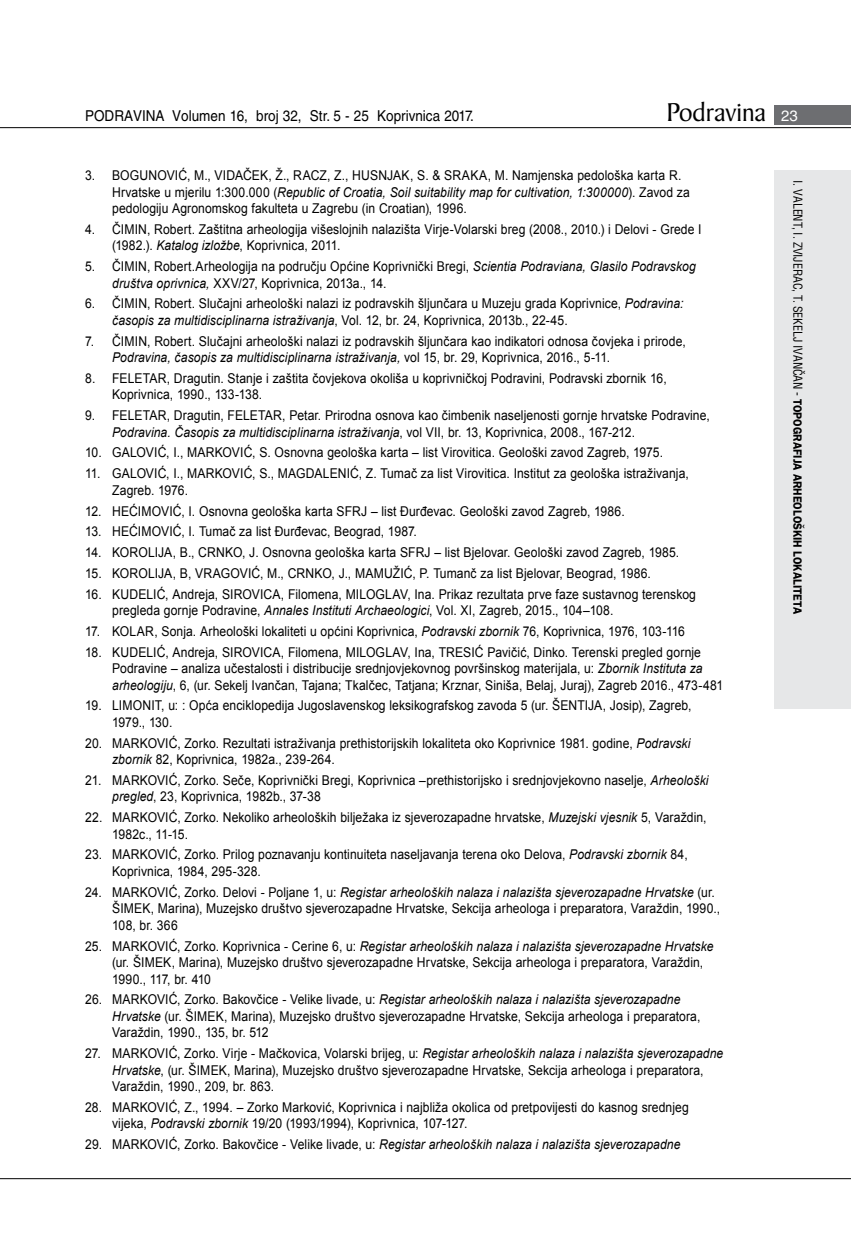
<style>
.page{position:relative;width:851px;height:1234px;background:#fff}
.page>*{position:absolute;margin:0;border:0;box-sizing:border-box;transform-origin:0 0}
.t1{font:27.6px "Baker Signet BT";color:#000}
.t2{font:15px "Helvetica LT Skin 29";color:#000;scale:.9 1}
.t3{font:13.5px/16.5px "Arial";letter-spacing:.005em;color:#000;scale:.9 1}
.t4{font:italic 13.5px "Arial";letter-spacing:.005em;color:#000;scale:.9 1}
.t5{font:condensed 12px "Helvetica LT Skin 29";letter-spacing:-.005em;color:#000}
.s1{font-family:"Helvetica LT Skin 29";font-size:15px;color:#fff}
.s2{font-style:italic}
.s3{font-style:normal}
.s4{font-family:"ITC Franklin Gothic Skin 29";font-weight:600;font-stretch:normal}
</style>
<div class="page">
<div style="left:774px;top:170px;width:76px;height:538px;background:#e6e7e8"></div>
<div style="left:774px;top:105px;width:76px;height:19px;background:#6d6e71"></div>
<hr style="left:0;top:127px;width:850px;height:1px;background:#000">
<hr style="left:0;top:1177px;width:850px;height:1px;background:#000">
<p class="t2" style="left:85px;top:107px;width:433px">PODRAVINA Volumen 16, broj 32, Str. 5 - 25 Koprivnica 2017.</p>
<h1 class="t1" style="left:666px;top:95px;width:133px">Podravina <span class="s1">23</span></h1>
<p class="t3" style="left:112px;top:167px;width:643px;text-indent:-27px">3. BOGUNOVIĆ, M., VIDAČEK, Ž., RACZ, Z., HUSNJAK, S. &amp; SRAKA, M. Namjenska pedološka karta R.<br>Hrvatske u mjerilu 1:300.000 (<span class="s2">Republic of Croatia, Soil suitability map for cultivation, 1:300000</span>). Zavod za pedologiju Agronomskog fakulteta u Zagrebu (in Croatian), 1996.</p>
<p class="t3" style="left:112px;top:221px;width:656px;text-indent:-27px">4. ČIMIN, Robert. Zaštitna arheologija višeslojnih nalazišta Virje-Volarski breg (2008., 2010.) i Delovi - Grede I (1982.). <span class="s2">Katalog izložbe</span>, Koprivnica, 2011.</p>
<p class="t3" style="left:112px;top:258px;width:650px;text-indent:-27px">5. ČIMIN, Robert.Arheologija na području Općine Koprivnički Bregi, <span class="s2">Scientia Podraviana, Glasilo Podravskog društva oprivnica,</span> XXV/27, Koprivnica, 2013a., 14.</p>
<p class="t3" style="left:112px;top:295px;width:636px;text-indent:-27px">6. ČIMIN, Robert. Slučajni arheološki nalazi iz podravskih šljunčara u Muzeju grada Koprivnice, <span class="s2">Podravina: časopis za multidisciplinarna istraživanja</span>, Vol. 12, br. 24, Koprivnica, 2013b., 22-45.</p>
<p class="t3" style="left:112px;top:333px;width:638px;text-indent:-27px">7. ČIMIN, Robert. Slučajni arheološki nalazi iz podravskih šljunčara kao indikatori odnosa čovjeka i prirode,<br><span class="s2">Podravina, časopis za multidisciplinarna istraživanja,</span> vol 15, br. 29, Koprivnica, 2016., 5-11.</p>
<p class="t3" style="left:112px;top:370px;width:617px;text-indent:-27px">8. FELETAR, Dragutin. Stanje i zaštita čovjekova okoliša u koprivničkoj Podravini, Podravski zbornik 16,<br>Koprivnica, 1990., 133-138.</p>
<p class="t3" style="left:112px;top:407px;width:665px;text-indent:-27px">9. FELETAR, Dragutin, FELETAR, Petar. Prirodna osnova kao čimbenik naseljenosti gornje hrvatske Podravine,<br><span class="s2">Podravina. Časopis za multidisciplinarna istraživanja</span>, vol VII, br. 13, Koprivnica, 2008., 167-212.</p>
<p class="t3" style="left:85px;top:444px;width:643px">10. GALOVIĆ, I., MARKOVIĆ, S. Osnovna geološka karta – list Virovitica. Geološki zavod Zagreb, 1975.</p>
<p class="t3" style="left:112px;top:465px;width:642px;text-indent:-27px">11. GALOVIĆ, I., MARKOVIĆ, S., MAGDALENIĆ, Z. Tumač za list Virovitica. Institut za geološka istraživanja,<br>Zagreb. 1976.</p>
<p class="t3" style="left:85px;top:502px;width:601px">12. HEĆIMOVIĆ, I. Osnovna geološka karta SFRJ – list Đurđevac. Geološki zavod Zagreb, 1986.</p>
<p class="t3" style="left:85px;top:523px;width:370px">13. HEĆIMOVIĆ, I. Tumač za list Đurđevac, Beograd, 1987.</p>
<p class="t3" style="left:85px;top:544px;width:661px">14. KOROLIJA, B., CRNKO, J. Osnovna geološka karta SFRJ – list Bjelovar. Geološki zavod Zagreb, 1985.</p>
<p class="t3" style="left:85px;top:565px;width:630px">15. KOROLIJA, B, VRAGOVIĆ, M., CRNKO, J., MAMUŽIĆ, P. Tumanč za list Bjelovar, Beograd, 1986.</p>
<p class="t3" style="left:112px;top:585px;width:650px;text-indent:-27px">16. KUDELIĆ, Andreja, SIROVICA, Filomena, MILOGLAV, Ina. Prikaz rezultata prve faze sustavnog terenskog pregleda gornje Podravine, <span class="s2">Annales Instituti Archaeologici</span>, Vol. XI, Zagreb, 2015., 104–108.</p>
<p class="t3" style="left:85px;top:623px;width:668px">17. KOLAR, Sonja. Arheološki lokaliteti u općini Koprivnica, <span class="s2">Podravski zbornik</span> 76, Koprivnica, 1976, 103-116</p>
<p class="t3" style="left:112px;top:643px;width:680px;text-indent:-27px">18. KUDELIĆ, Andreja, SIROVICA, Filomena, MILOGLAV, Ina, TRESIĆ Pavičić, Dinko. Terenski pregled gornje<br>Podravine – analiza učestalosti i distribucije srednjovjekovnog površinskog materijala, u: <span class="s2">Zbornik Instituta za arheologiju</span>, 6, (ur. Sekelj Ivančan, Tajana; Tkalčec, Tatjana; Krznar, Siniša, Belaj, Juraj), Zagreb 2016., 473-481</p>
<p class="t3" style="left:112px;top:697px;width:645px;text-indent:-27px">19. LIMONIT, u: : Opća enciklopedija Jugoslavenskog leksikografskog zavoda 5 (ur. ŠENTIJA, Josip), Zagreb,<br>1979., 130.</p>
<p class="t3" style="left:112px;top:734px;width:644px;text-indent:-27px">20. MARKOVIĆ, Zorko. Rezultati istraživanja prethistorijskih lokaliteta oko Koprivnice 1981. godine, <span class="s2">Podravski zbornik</span> 82, Koprivnica, 1982a., 239-264.</p>
<p class="t3" style="left:112px;top:772px;width:664px;text-indent:-27px">21. MARKOVIĆ, Zorko. Seče, Koprivnički Bregi, Koprivnica –prethistorijsko i srednjovjekovno naselje, <span class="s2">Arheološki pregled</span>, 23, Koprivnica, 1982b., 37-38</p>
<p class="t3" style="left:112px;top:809px;width:661px;text-indent:-27px">22. MARKOVIĆ, Zorko. Nekoliko arheoloških bilježaka iz sjeverozapadne hrvatske, <span class="s2">Muzejski vjesnik</span> 5, Varaždin,<br>1982c., 11-15.</p>
<p class="t3" style="left:112px;top:846px;width:641px;text-indent:-27px">23. MARKOVIĆ, Zorko. Prilog poznavanju kontinuiteta naseljavanja terena oko Delova, <span class="s2">Podravski zbornik</span> 84,<br>Koprivnica, 1984, 295-328.</p>
<p class="t3" style="left:112px;top:883px;width:676px;text-indent:-27px">24. MARKOVIĆ, Zorko. Delovi - Poljane 1, u: <span class="s2">Registar arheoloških nalaza i nalazišta sjeverozapadne Hrvatske</span> (ur.<br>ŠIMEK, Marina), Muzejsko društvo sjeverozapadne Hrvatske, Sekcija arheologa i preparatora, Varaždin, 1990.,<br>108, br. 366</p>
<p class="t3" style="left:112px;top:937px;width:669px;text-indent:-27px">25. MARKOVIĆ, Zorko. Koprivnica - Cerine 6, u: <span class="s2">Registar arheoloških nalaza i nalazišta sjeverozapadne Hrvatske </span>(ur. ŠIMEK, Marina), Muzejsko društvo sjeverozapadne Hrvatske, Sekcija arheologa i preparatora, Varaždin,<br>1990., 117, br. 410</p>
<p class="t3" style="left:112px;top:991px;width:655px;text-indent:-27px">26. MARKOVIĆ, Zorko. Bakovčice - Velike livade, u: <span class="s2">Registar arheoloških nalaza i nalazišta sjeverozapadne<br>Hrvatske</span> (ur. ŠIMEK, Marina), Muzejsko društvo sjeverozapadne Hrvatske, Sekcija arheologa i preparatora,<br>Varaždin, 1990., 135, br. 512</p>
<p class="t3" style="left:112px;top:1044px;width:680px;text-indent:-27px">27. MARKOVIĆ, Zorko. Virje - Mačkovica, Volarski brijeg, u: <span class="s2">Registar arheoloških nalaza i nalazišta sjeverozapadne<br>Hrvatske</span>, (ur. ŠIMEK, Marina), Muzejsko društvo sjeverozapadne Hrvatske, Sekcija arheologa i preparatora,<br>Varaždin, 1990., 209, br. 863.</p>
<p class="t3" style="left:112px;top:1098px;width:642px;text-indent:-27px">28. MARKOVIĆ, Z., 1994. – Zorko Marković, Koprivnica i najbliža okolica od pretpovijesti do kasnog srednjeg vijeka, <span class="s2">Podravski zbornik</span> 19/20 (1993/1994), Koprivnica, 107-127.</p>
<p class="t4" style="left:85px;top:1135px;width:663px"><span class="s3">29. MARKOVIĆ, Zorko. Bakovčice - Velike livade, u:</span> Registar arheoloških nalaza i nalazišta sjeverozapadne</p>
<p class="t5" style="left:805px;top:180px;width:435px;rotate:90deg">I. VALENT, I. ZVIJERAC, T. SEKELJ IVANČAN - <span class="s4">TOPOGRAFIJA ARHEOLOŠKIH LOKALITETA</span></p>
</div>
